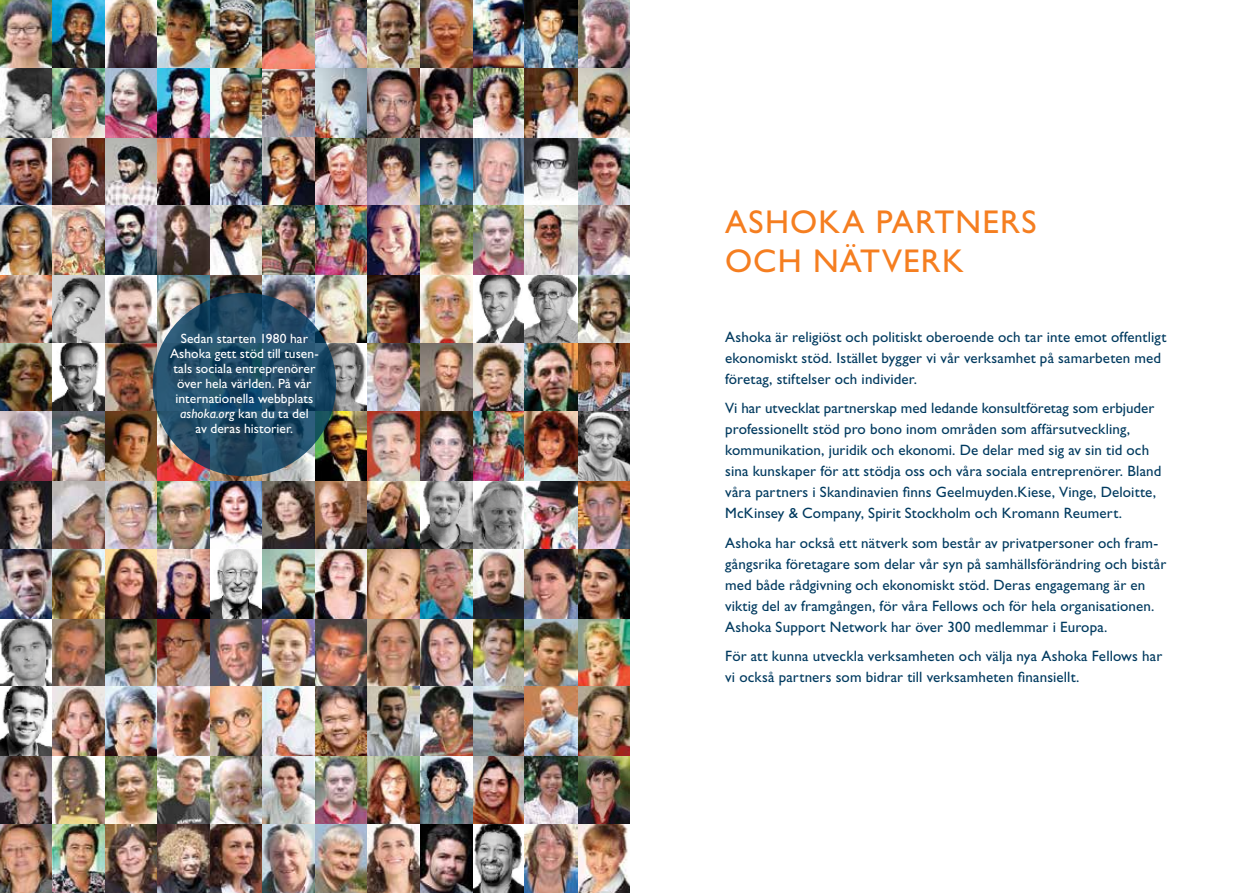
<style>
.page{position:relative;width:1259px;height:893px;background:#fff}
.page>*{position:absolute;margin:0;border:0;box-sizing:border-box;transform-origin:0 0}
.t1{font:33px/39px "Gill Sans Std";letter-spacing:.035em;color:#f57e20}
.t2{font:15px/21px "Gill Sans Std";letter-spacing:.01em;color:#003a5f}
.t3{font:13.5px/15px "Gill Sans Std";letter-spacing:.005em;color:#fff;text-align:center}
.s1{font-style:italic}
</style>
<div class="page">
<svg style="left:629px;top:0;width:1px;height:893px"></svg>
<img style="left:0;top:0;width:629px;height:893px">
<svg style="left:153px;top:293px;width:183px;height:183px;background:#204b67"></svg>
<p class="t3" style="left:170px;top:331px;width:150px">Sedan starten 1980 har<br>Ashoka gett stöd till tusen&shy;tals sociala entreprenörer över hela världen. På vår internationella webbplats <span class="s1">ashoka.org</span> kan du ta del<br>av deras historier.</p>
<h1 class="t1" style="left:725px;top:203px;width:313px">ASHOKA PARTNERS<br>OCH NÄTVERK</h1>
<p class="t2" style="left:725px;top:326px;width:443px">Ashoka är religiöst och politiskt oberoende och tar inte emot offentligt ekonomiskt stöd. Istället bygger vi vår verksamhet på samarbeten med företag, stiftelser och individer.</p>
<p class="t2" style="left:725px;top:398px;width:438px">Vi har utvecklat partnerskap med ledande konsultföretag som erbjuder professionellt stöd pro bono inom områden som affärsutveckling, kommunikation, juridik och ekonomi. De delar med sig av sin tid och sina kunskaper för att stödja oss och våra sociala entreprenörer. Bland våra partners i Skandinavien finns Geelmuyden.Kiese, Vinge, Deloitte, McKinsey &amp; Company, Spirit Stockholm och Kromann Reumert.</p>
<p class="t2" style="left:725px;top:532px;width:443px">Ashoka har också ett nätverk som består av privatpersoner och fram&shy;gångsrika företagare som delar vår syn på samhällsförändring och bistår med både rådgivning och ekonomiskt stöd. Deras engagemang är en viktig del av framgången, för våra Fellows och för hela organisationen.<br>Ashoka Support Network har över 300 medlemmar i Europa.</p>
<p class="t2" style="left:725px;top:646px;width:438px">För att kunna utveckla verksamheten och välja nya Ashoka Fellows har vi också partners som bidrar till verksamheten finansiellt.</p>
</div>
